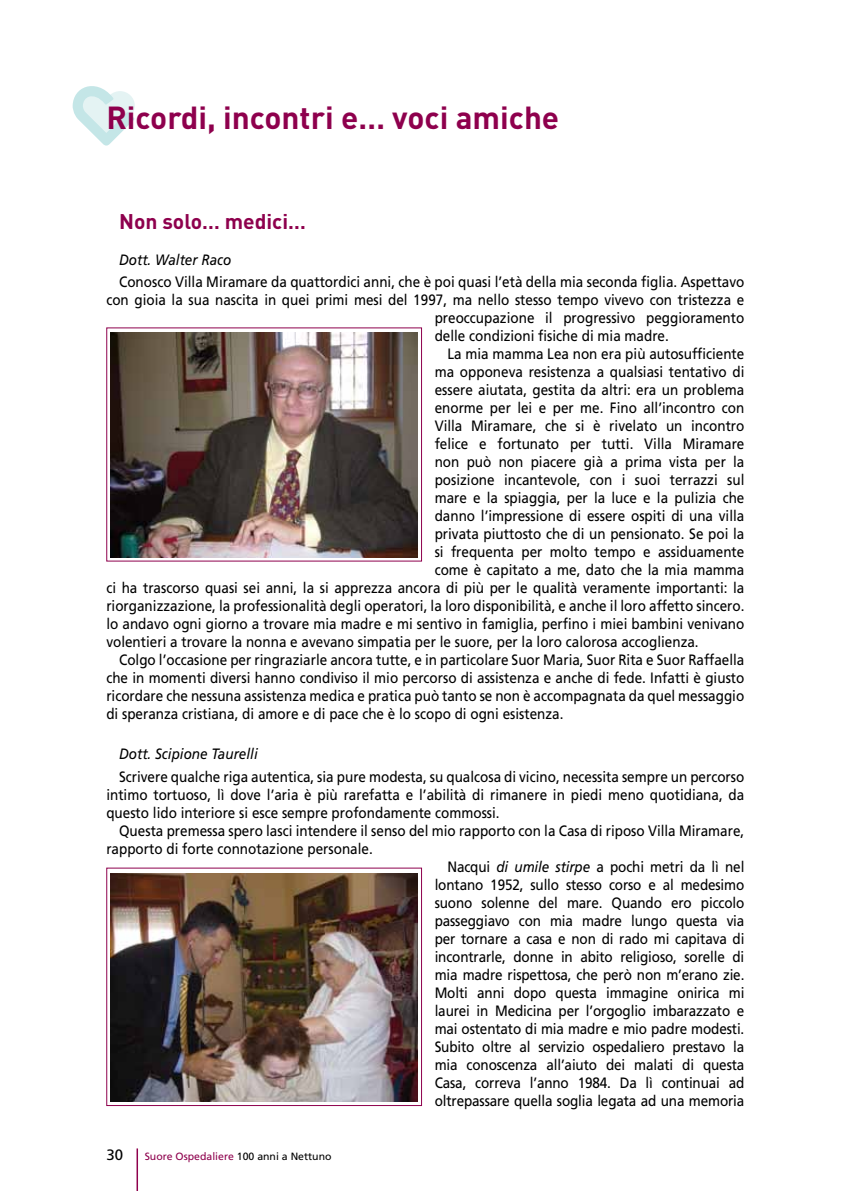
<style>
.page{position:relative;width:851px;height:1191px;background:#fff}
.page>*{position:absolute;margin:0;border:0;box-sizing:border-box;transform-origin:0 0}
.t1{font:700 31.5px "DIN Pro";color:#8e004d}
.t2{font:700 21px "DIN Pro";color:#8e004d}
.t3{font:15px/18px "Frutiger LT Std";color:#000;text-align:justify;scale:.9 1}
.t4{font:italic 15px "Frutiger LT Std";color:#000;scale:.9 1}
.t5{font:15px "Frutiger LT Std";color:#000}
.t6{font:10.5px "Frutiger LT Std";color:#8e004d}
.s1{font-style:italic}
.s2{color:#000}
</style>
<div class="page">
<hr style="left:136px;top:1148px;width:2px;height:43px;background:#8e004d">
<svg style="left:73px;top:86px;width:62px;height:60px"></svg>
<svg style="left:106px;top:327px;width:316px;height:234px"></svg>
<img style="left:111px;top:332px;width:306px;height:225px">
<svg style="left:106px;top:867px;width:316px;height:239px"></svg>
<img style="left:111px;top:873px;width:306px;height:228px">
<h1 class="t1" style="left:106px;top:96px;width:454px">Ricordi, incontri e… voci amiche</h1>
<h2 class="t2" style="left:119px;top:207px;width:188px">Non solo… medici…</h2>
<p class="t4" style="left:119px;top:251px;width:126px">Dott. Walter Raco</p>
<p class="t3" style="left:119px;top:273px;width:696px">Conosco Villa Miramare da quattordici anni, che è poi quasi l’età della mia seconda figlia. Aspettavo</p>
<p class="t3" style="left:106px;top:291px;width:710px">con gioia la sua nascita in quei primi mesi del 1997, ma nello stesso tempo vivevo con tristezza e</p>
<p class="t3" style="left:434px;top:309px;width:345px">preoccupazione il progressivo peggioramento</p>
<p class="t3" style="left:434px;top:327px;width:262px">delle condizioni fisiche di mia madre.</p>
<p class="t3" style="left:447px;top:345px;width:331px">La mia mamma Lea non era più autosufficiente</p>
<p class="t3" style="left:434px;top:363px;width:345px">ma opponeva resistenza a qualsiasi tentativo di</p>
<p class="t3" style="left:434px;top:381px;width:345px">essere aiutata, gestita da altri: era un problema</p>
<p class="t3" style="left:434px;top:399px;width:345px">enorme per lei e per me. Fino all’incontro con</p>
<p class="t3" style="left:434px;top:417px;width:345px">Villa Miramare, che si è rivelato un incontro</p>
<p class="t3" style="left:434px;top:435px;width:345px">felice e fortunato per tutti. Villa Miramare</p>
<p class="t3" style="left:434px;top:453px;width:345px">non può non piacere già a prima vista per la</p>
<p class="t3" style="left:434px;top:471px;width:345px">posizione incantevole, con i suoi terrazzi sul</p>
<p class="t3" style="left:434px;top:489px;width:345px">mare e la spiaggia, per la luce e la pulizia che</p>
<p class="t3" style="left:434px;top:507px;width:345px">danno l’impressione di essere ospiti di una villa</p>
<p class="t3" style="left:434px;top:525px;width:345px">privata piuttosto che di un pensionato. Se poi la</p>
<p class="t3" style="left:434px;top:543px;width:345px">si frequenta per molto tempo e assiduamente</p>
<p class="t3" style="left:434px;top:561px;width:345px">come è capitato a me, dato che la mia mamma</p>
<p class="t3" style="left:106px;top:579px;width:710px">ci ha trascorso quasi sei anni, la si apprezza ancora di più per le qualità veramente importanti: la</p>
<p class="t3" style="left:106px;top:597px;width:710px">riorganizzazione, la professionalità degli operatori, la loro disponibilità, e anche il loro affetto sincero.</p>
<p class="t3" style="left:106px;top:615px;width:710px">lo andavo ogni giorno a trovare mia madre e mi sentivo in famiglia, perfino i miei bambini venivano</p>
<p class="t3" style="left:106px;top:633px;width:659px">volentieri a trovare la nonna e avevano simpatia per le suore, per la loro calorosa accoglienza.</p>
<p class="t3" style="left:119px;top:651px;width:696px">Colgo l’occasione per ringraziarle ancora tutte, e in particolare Suor Maria, Suor Rita e Suor Raffaella</p>
<p class="t3" style="left:106px;top:669px;width:710px">che in momenti diversi hanno condiviso il mio percorso di assistenza e anche di fede. Infatti è giusto</p>
<p class="t3" style="left:106px;top:687px;width:710px">ricordare che nessuna assistenza medica e pratica può tanto se non è accompagnata da quel messaggio</p>
<p class="t3" style="left:106px;top:705px;width:509px">di speranza cristiana, di amore e di pace che è lo scopo di ogni esistenza.</p>
<p class="t4" style="left:119px;top:745px;width:155px">Dott. Scipione Taurelli</p>
<p class="t3" style="left:106px;top:767px;width:710px;text-indent:13px">Scrivere qualche riga autentica, sia pure modesta, su qualcosa di vicino, necessita sempre un percorso intimo tortuoso, lì dove l’aria è più rarefatta e l’abilità di rimanere in piedi meno quotidiana, da questo lido interiore si esce sempre profondamente commossi.</p>
<p class="t3" style="left:119px;top:821px;width:696px">Questa premessa spero lasci intendere il senso del mio rapporto con la Casa di riposo Villa Miramare,</p>
<p class="t3" style="left:106px;top:839px;width:297px">rapporto di forte connotazione personale.</p>
<p class="t3" style="left:447px;top:857px;width:331px">Nacqui <span class="s1">di umile stirpe</span> a pochi metri da lì nel</p>
<p class="t3" style="left:434px;top:875px;width:345px">lontano 1952, sullo stesso corso e al medesimo</p>
<p class="t3" style="left:434px;top:893px;width:345px">suono solenne del mare. Quando ero piccolo</p>
<p class="t3" style="left:434px;top:911px;width:345px">passeggiavo con mia madre lungo questa via</p>
<p class="t3" style="left:434px;top:929px;width:345px">per tornare a casa e non di rado mi capitava di</p>
<p class="t3" style="left:434px;top:947px;width:345px">incontrarle, donne in abito religioso, sorelle di</p>
<p class="t3" style="left:434px;top:965px;width:345px">mia madre rispettosa, che però non m’erano zie.</p>
<p class="t3" style="left:434px;top:983px;width:345px">Molti anni dopo questa immagine onirica mi</p>
<p class="t3" style="left:434px;top:1001px;width:345px">laurei in Medicina per l’orgoglio imbarazzato e</p>
<p class="t3" style="left:434px;top:1019px;width:345px">mai ostentato di mia madre e mio padre modesti.</p>
<p class="t3" style="left:434px;top:1037px;width:345px">Subito oltre al servizio ospedaliero prestavo la</p>
<p class="t3" style="left:434px;top:1055px;width:345px">mia conoscenza all’aiuto dei malati di questa</p>
<p class="t3" style="left:434px;top:1073px;width:345px">Casa, correva l’anno 1984. Da lì continuai ad</p>
<p class="t3" style="left:434px;top:1091px;width:345px">oltrepassare quella soglia legata ad una memoria</p>
<p class="t5" style="left:106px;top:1145px;width:18px">30</p>
<p class="t6" style="left:145px;top:1150px;width:188px">Suore Ospedaliere <span class="s2">100 anni a Nettuno</span></p>
</div>
